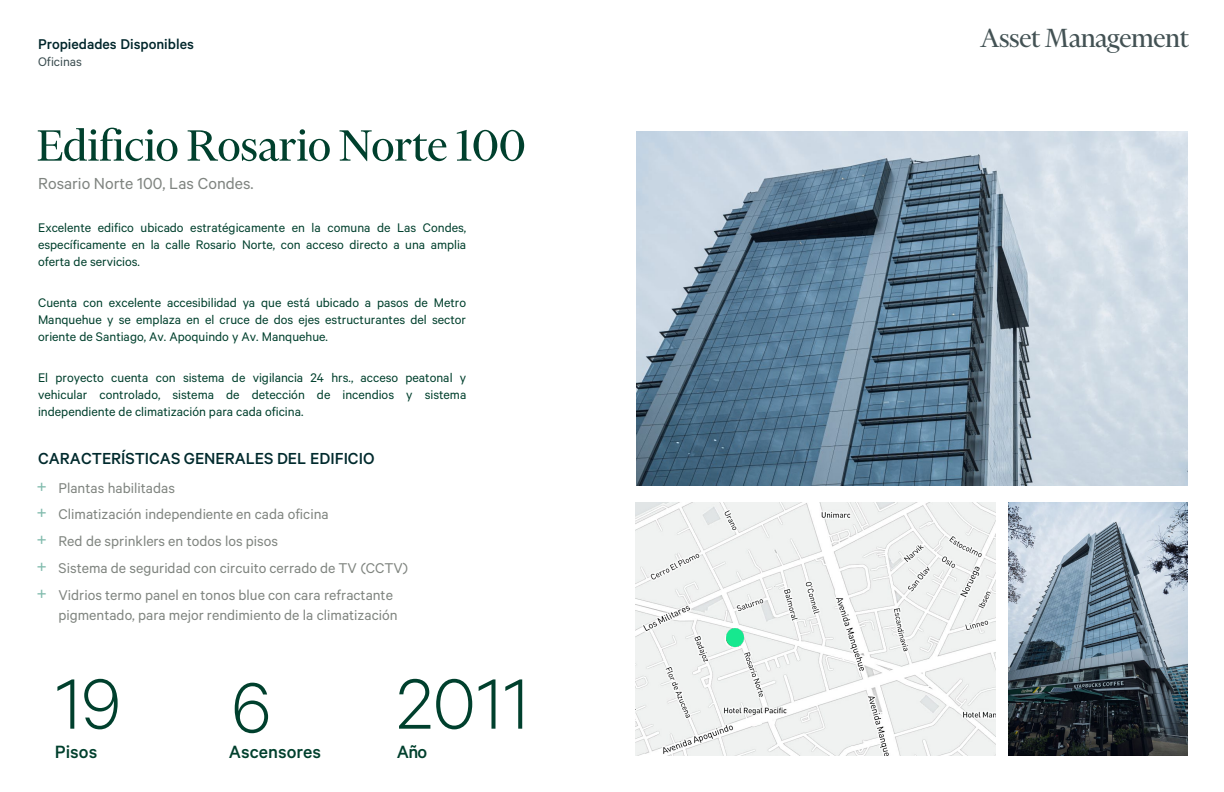
<style>
.page{position:relative;width:1224px;height:792px;background:#fff}
.page>*{position:absolute;margin:0;border:0;box-sizing:border-box;transform-origin:0 0}
.t1{font:300 80px "Calibre";letter-spacing:.005em;color:#00402d}
.t2{font:50px "Financier Display";color:#00402d}
.t3{font:30px "Financier Display";letter-spacing:-.01em;color:#435254}
.t4{font:500 20px "Calibre";color:#00402d}
.t5{font:500 18px "Calibre";color:#002a2d}
.t6{font:18px "Calibre";color:#7f8480}
.t7{font:16px/20.8px "Calibre";color:#808580;text-align:right}
.t8{font:500 16px "Calibre";color:#00262b}
.t9{font:14px/17px "Calibre";color:#00402d;text-align:justify}
.t10{font:14px "Calibre";color:#3c4e51}
.s1{font-size:20.8px;color:#81bbad}
</style>
<div class="page">
<img style="left:636px;top:502px;width:359px;height:254px">
<img style="left:726px;top:628px;width:17px;height:18px">
<img style="left:636px;top:131px;width:552px;height:355px">
<img style="left:1008px;top:502px;width:180px;height:254px">
<p class="t8" style="left:38px;top:34px;width:157px">Propiedades Disponibles</p>
<p class="t10" style="left:38px;top:54px;width:45px">Oficinas</p>
<p class="t2" style="left:37px;top:119px;width:490px">Edificio Rosario Norte 100</p>
<p class="t6" style="left:38px;top:173px;width:217px">Rosario Norte 100, Las Condes.</p>
<p class="t9" style="left:38px;top:219px;width:430px">Excelente edifico ubicado estratégicamente en la comuna de Las Condes, específicamente en la calle Rosario Norte, con acceso directo a una amplia oferta de servicios.</p>
<p class="t9" style="left:38px;top:294px;width:430px">Cuenta con excelente accesibilidad ya que está ubicado a pasos de Metro Manquehue y se emplaza en el cruce de dos ejes estructurantes del sector oriente de Santiago, Av. Apoquindo y Av. Manquehue.</p>
<p class="t9" style="left:38px;top:369px;width:430px">El proyecto cuenta con sistema de vigilancia 24 hrs., acceso peatonal y vehicular controlado, sistema de detección de incendios y sistema independiente de climatización para cada oficina.</p>
<p class="t5" style="left:38px;top:447px;width:338px">CARACTERÍSTICAS GENERALES DEL EDIFICIO</p>
<p class="t7" style="left:36px;top:477px;width:140px"><span class="s1">+</span> Plantas habilitadas</p>
<p class="t7" style="left:36px;top:503px;width:294px"><span class="s1">+</span> Climatización independiente en cada oficina</p>
<p class="t7" style="left:36px;top:530px;width:244px"><span class="s1">+</span> Red de sprinklers en todos los pisos</p>
<p class="t7" style="left:36px;top:557px;width:374px"><span class="s1">+</span> Sistema de seguridad con circuito cerrado de TV (CCTV)</p>
<p class="t7" style="left:36px;top:584px;width:363px"><span class="s1">+</span> Vidrios termo panel en tonos blue con cara refractante pigmentado, para mejor rendimiento de la climatización</p>
<p class="t1" style="left:55px;top:657px;width:68px">19</p>
<p class="t4" style="left:55px;top:740px;width:44px">Pisos</p>
<p class="t4" style="left:229px;top:740px;width:94px">Ascensores</p>
<p class="t1" style="left:231px;top:661px;width:41px">6</p>
<p class="t1" style="left:397px;top:657px;width:134px">2011</p>
<p class="t4" style="left:397px;top:740px;width:32px">Año</p>
<p class="t3" style="left:980px;top:23px;width:210px">Asset Management</p>
</div>
